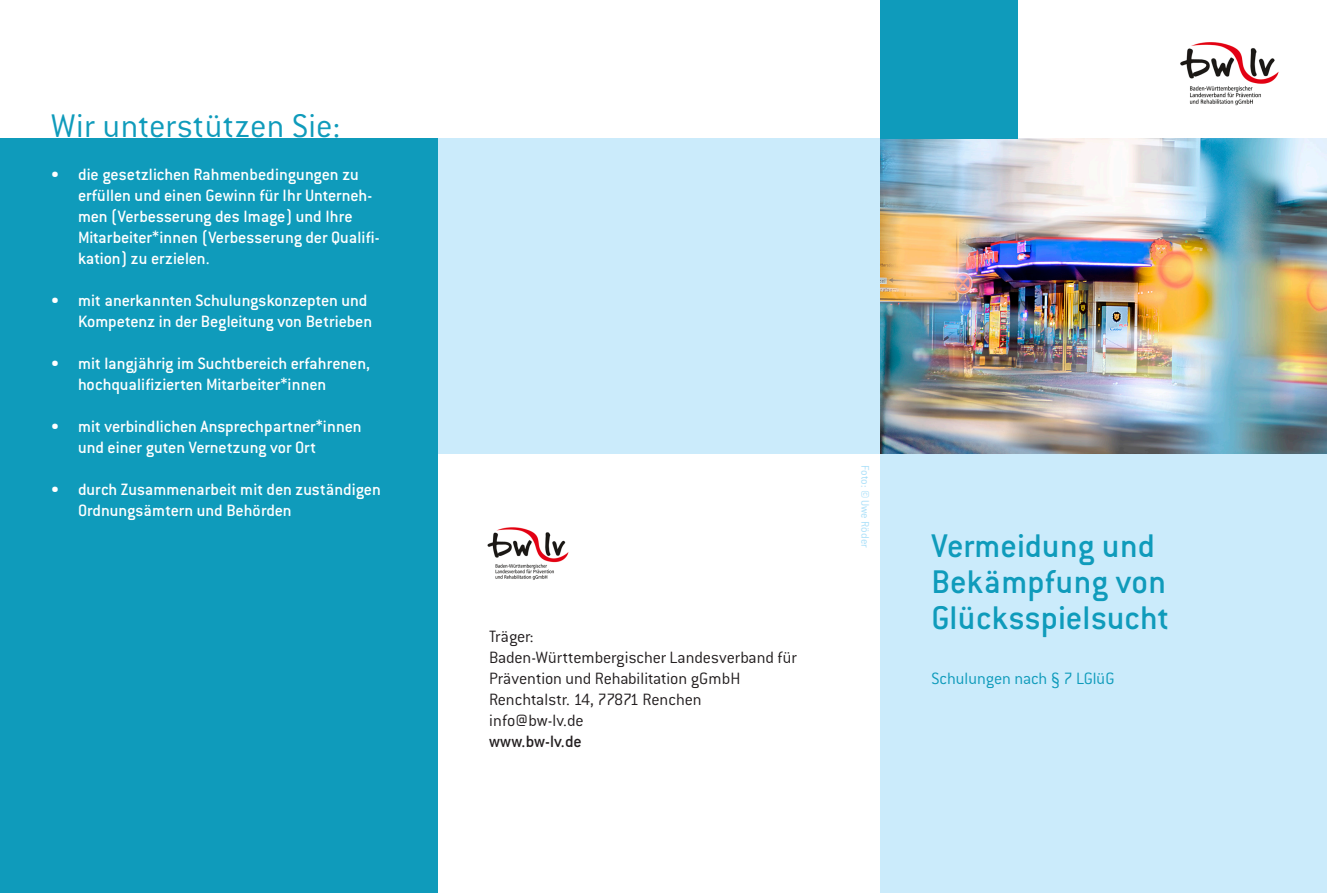
<style>
.page{position:relative;width:1327px;height:893px;background:#fff}
.page>*{position:absolute;margin:0;border:0;box-sizing:border-box;transform-origin:0 0}
.t1{font:500 36px/36px "Conduit ITC";letter-spacing:.005em;color:#0f9bbb}
.t2{font:300 36px "Conduit ITC";letter-spacing:.02em;color:#0f9bbb}
.t3{font:500 18px/21px "Conduit ITC";letter-spacing:-.005em;color:#fff}
.t4{font:300 18px/21px "Conduit ITC";letter-spacing:-.005em;color:#231f20}
.t5{font:300 18px "Conduit ITC";letter-spacing:-.005em;color:#0f9bbb}
.t6{font:500 18px "Conduit ITC";letter-spacing:.01em;color:#231f20}
.t7{font:300 12px "Conduit ITC";color:#a8dff9}
</style>
<div class="page">
<div style="left:880px;top:444px;width:447px;height:449px;background:#cbebfb"></div>
<div style="left:438px;top:138px;width:889px;height:315px;background:#cbebfb"></div>
<div style="left:0;top:138px;width:438px;height:755px;background:#0f9bbb"></div>
<img style="left:1180px;top:42px;width:99px;height:64px">
<img style="left:487px;top:527px;width:82px;height:53px">
<img style="left:880px;top:138px;width:447px;height:315px">
<div style="left:880px;top:0;width:138px;height:138px;background:#0f9bbb"></div>
<h1 class="t2" style="left:51px;top:106px;width:291px">Wir unterstützen Sie:</h1>
<p class="t3" style="left:78px;top:164px;width:303px;text-indent:-27px">• die gesetzlichen Rahmenbedingungen zu erfüllen und einen Gewinn für Ihr Unterneh&shy;men (Verbesserung des Image) und Ihre Mitarbeiter*innen (Verbesserung der Qualifi&shy;kation) zu erzielen.</p>
<p class="t3" style="left:51px;top:290px;width:323px;text-align:right">• mit anerkannten Schulungskonzepten und<br>Kompetenz in der Begleitung von Betrieben</p>
<p class="t3" style="left:78px;top:353px;width:293px;text-indent:-27px">• mit langjährig im Suchtbereich erfahrenen, hochqualifizierten Mitarbeiter*innen</p>
<p class="t3" style="left:78px;top:416px;width:285px;text-indent:-27px">• mit verbindlichen Ansprechpartner*innen und einer guten Vernetzung vor Ort</p>
<p class="t3" style="left:78px;top:479px;width:304px;text-indent:-27px">• durch Zusammenarbeit mit den zuständigen<br>Ordnungsämtern und Behörden</p>
<p class="t4" style="left:489px;top:626px;width:309px">Träger:<br>Baden-Württembergischer Landesverband für<br>Prävention und Rehabilitation gGmbH<br>Renchtalstr. 14, 77871 Renchen info@bw-lv.de</p>
<p class="t6" style="left:489px;top:731px;width:94px">www.bw-lv.de</p>
<p class="t7" style="left:872px;top:465px;width:84px;rotate:90deg">Foto: © Uwe Röder</p>
<h1 class="t1" style="left:931px;top:528px;width:239px">Vermeidung und<br>Bekämpfung von<br>Glücksspielsucht</h1>
<p class="t5" style="left:931px;top:669px;width:185px">Schulungen nach § 7 LGlüG</p>
</div>
